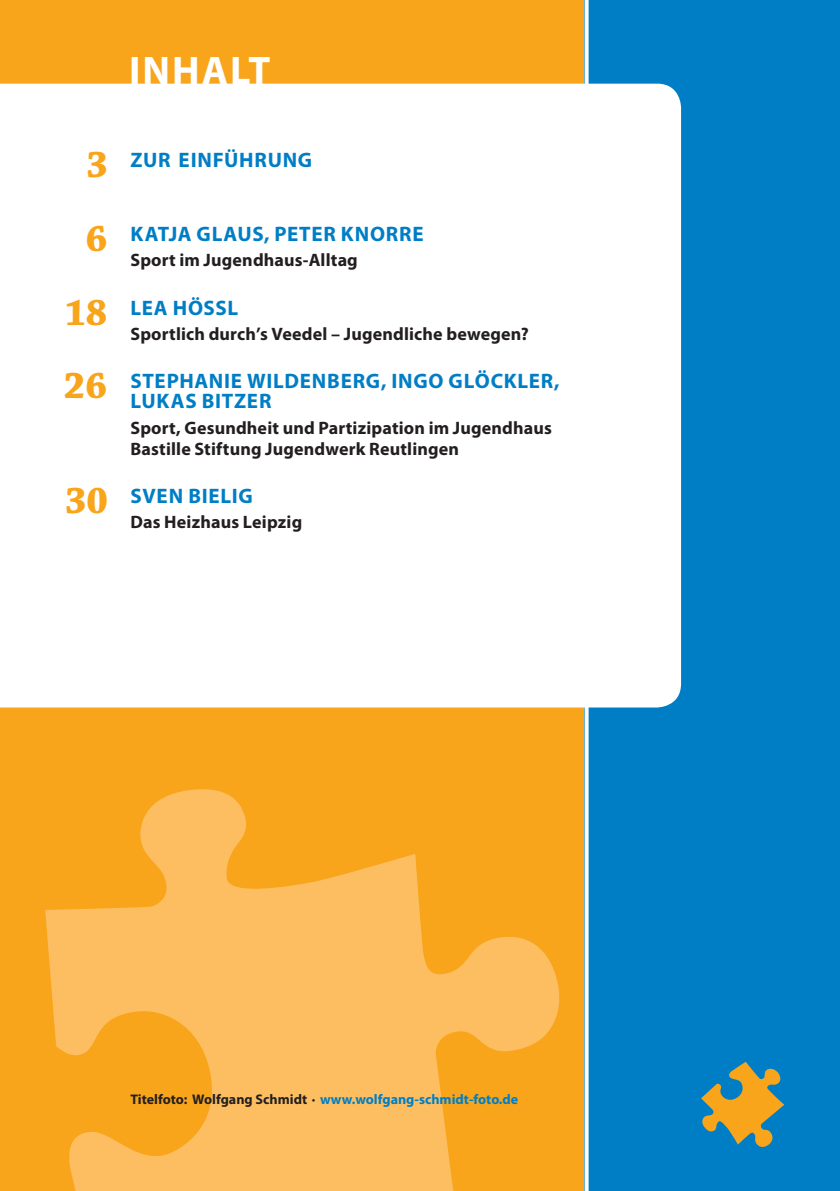
<style>
.page{position:relative;width:840px;height:1191px;background:#fff}
.page>*{position:absolute;margin:0;border:0;box-sizing:border-box;transform-origin:0 0}
.t1{font:700 40px "Myriad Pro";letter-spacing:.05em;color:#fff}
.t2{font:700 21px/20px "Myriad Pro";letter-spacing:.035em;color:#007ec5}
.t3{font:700 18px/21px "Myriad Pro";letter-spacing:.01em;color:#231f20}
.t4{font:700 14px "Myriad Pro";color:#007ec5}
.s1{font-family:"Chaparral Pro Bold Disp";font-weight:400;font-size:40px;color:#f9a51b}
.s2{color:#231f20}
</style>
<div class="page">
<div style="left:0;top:0;width:839px;height:1191px;background:#f9a51b"></div>
<svg style="left:45px;top:789px;width:515px;height:402px;fill:#fdbe62"></svg>
<div style="left:584px;top:0;width:255px;height:1191px;background:#007ec5"></div>
<svg style="left:584px;top:0;width:4px;height:1191px;fill:#fff"></svg>
<svg style="left:701px;top:1061px;width:82px;height:86px"></svg>
<div style="left:0;top:84px;width:680px;height:623px;background:#fff"></div>
<h1 class="t1" style="left:129px;top:44px;width:142px">INHALT</h1>
<p class="t2" style="left:86px;top:149px;width:227px"><span class="s1">3</span> zur einführung</p>
<p class="t2" style="left:86px;top:223px;width:339px"><span class="s1">6</span> katja glaus, peter knorre</p>
<p class="t3" style="left:130px;top:249px;width:229px">Sport im Jugendhaus-Alltag</p>
<p class="t2" style="left:65px;top:297px;width:170px"><span class="s1">18</span> Lea hössl</p>
<p class="t3" style="left:130px;top:322px;width:399px">Sportlich durch’s Veedel – Jugendliche bewegen?</p>
<p class="t2" style="left:64px;top:371px;width:129px"><span class="s1">26</span> stephani</p>
<p class="t2" style="left:130px;top:371px;width:430px;text-indent:100px">e wildenberg, ingo glöckler, lukas bitzer</p>
<p class="t3" style="left:130px;top:416px;width:422px">Sport, Gesundheit und Partizipation im Jugendhaus<br>Bastille Stiftung Jugendwerk Reutlingen</p>
<p class="t2" style="left:65px;top:485px;width:189px"><span class="s1">30</span> sven bielig</p>
<p class="t3" style="left:130px;top:511px;width:173px">Das Heizhaus Leipzig</p>
<p class="t4" style="left:130px;top:1090px;width:389px"><span class="s2">Titelfoto: Wolfgang Schmidt ·</span> www.wolfgang-schmidt-foto.de</p>
</div>
